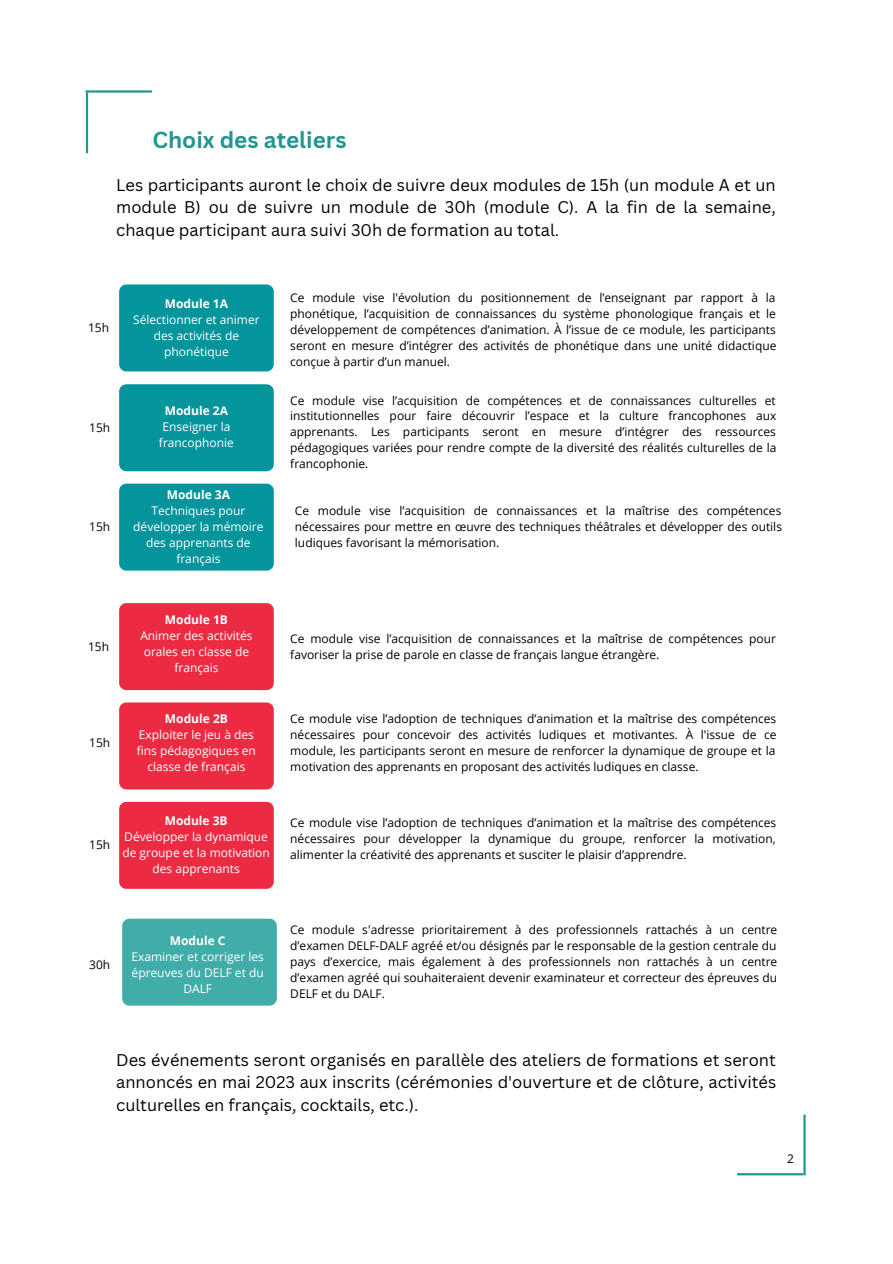
<style>
.page{position:relative;width:893px;height:1264px;background:#fff}
.page>*{position:absolute;margin:0;border:0;box-sizing:border-box;transform-origin:0 0}
.t1{font:700 22.5px "Canva Sans";color:#239691}
.t2{font:16.5px/22.5px "Canva Sans";color:#000;text-align:justify}
.t3{font:12px/16px "Open Sans";color:#000;text-align:justify}
.t4{font:12px/16px "Open Sans";color:#fff;text-align:center}
.t5{font:700 12px "Open Sans";color:#fff}
</style>
<div class="page">
<hr style="left:85px;top:90px;width:67px;height:3px;background:#239691">
<hr style="left:86px;top:92px;width:2px;height:61px;background:#239691">
<hr style="left:803px;top:1114px;width:2px;height:61px;background:#239691">
<hr style="left:737px;top:1173px;width:66px;height:2px;background:#239691">
<div style="left:119px;top:284px;width:155px;height:87px;background:#04949c;border-radius:7px"></div>
<div style="left:119px;top:603px;width:155px;height:87px;background:#ec2b43;border-radius:7px"></div>
<div style="left:119px;top:702px;width:155px;height:87px;background:#ec2b43;border-radius:7px"></div>
<div style="left:119px;top:801px;width:155px;height:87px;background:#ec2b43;border-radius:7px"></div>
<div style="left:122px;top:918px;width:155px;height:87px;background:#41ada8;border-radius:7px"></div>
<div style="left:119px;top:384px;width:155px;height:87px;background:#04949c;border-radius:7px"></div>
<div style="left:119px;top:483px;width:155px;height:87px;background:#04949c;border-radius:7px"></div>
<h1 class="t1" style="left:152px;top:124px;width:196px">Choix des ateliers</h1>
<h2 class="t2" style="left:116px;top:173px;width:661px">Les participants auront le choix de suivre deux modules de 15h (un module A et un module B) ou de suivre un module de 30h (module C). A la fin de la semaine, chaque participant aura suivi 30h de formation au total.</h2>
<p class="t3" style="left:88px;top:319px;width:23px">15h</p>
<p class="t5" style="left:165px;top:295px;width:65px">Module 1A</p>
<p class="t4" style="left:133px;top:311px;width:128px">Sélectionner et animer des activités de phonétique</p>
<p class="t3" style="left:290px;top:289px;width:487px">Ce module vise l'évolution du positionnement de l’enseignant par rapport à la phonétique, l’acquisition de connaissances du système phonologique français et le développement de compétences d’animation. À l’issue de ce module, les participants seront en mesure d’intégrer des activités de phonétique dans une unité didactique conçue à partir d’un manuel.</p>
<p class="t3" style="left:89px;top:419px;width:23px">15h</p>
<p class="t3" style="left:89px;top:518px;width:23px">15h</p>
<p class="t5" style="left:165px;top:402px;width:65px">Module 2A</p>
<p class="t4" style="left:159px;top:418px;width:76px;text-align:left">Enseigner la francophonie</p>
<p class="t5" style="left:167px;top:485px;width:65px">Module 3A</p>
<p class="t4" style="left:133px;top:502px;width:132px">Techniques pour développer la mémoire des apprenants de français</p>
<p class="t3" style="left:88px;top:638px;width:23px">15h</p>
<p class="t3" style="left:89px;top:734px;width:23px">15h</p>
<p class="t5" style="left:165px;top:611px;width:64px">Module 1B</p>
<p class="t4" style="left:140px;top:627px;width:114px">Animer des activités orales en classe de français</p>
<p class="t5" style="left:165px;top:710px;width:64px">Module 2B</p>
<p class="t4" style="left:137px;top:726px;width:121px">Exploiter le jeu à des fins pédagogiques en classe de français</p>
<p class="t3" style="left:89px;top:836px;width:23px">15h</p>
<p class="t5" style="left:165px;top:812px;width:64px">Module 3B</p>
<p class="t4" style="left:122px;top:828px;width:149px">Développer la dynamique de groupe et la motivation des apprenants</p>
<p class="t3" style="left:89px;top:956px;width:23px">30h</p>
<p class="t5" style="left:170px;top:932px;width:57px">Module C</p>
<p class="t4" style="left:131px;top:948px;width:134px">Examiner et corriger les épreuves du DELF et du<br>DALF</p>
<p class="t3" style="left:290px;top:392px;width:487px">Ce module vise l’acquisition de compétences et de connaissances culturelles et institutionnelles pour faire découvrir l’espace et la culture francophones aux apprenants. Les participants seront en mesure d’intégrer des ressources pédagogiques variées pour rendre compte de la diversité des réalités culturelles de la francophonie.</p>
<p class="t3" style="left:295px;top:502px;width:488px">Ce module vise l’acquisition de connaissances et la maîtrise des compétences nécessaires pour mettre en œuvre des techniques théâtrales et développer des outils ludiques favorisant la mémorisation.</p>
<p class="t3" style="left:290px;top:630px;width:487px">Ce module vise l’acquisition de connaissances et la maîtrise de compétences pour favoriser la prise de parole en classe de français langue étrangère.</p>
<p class="t3" style="left:290px;top:710px;width:487px">Ce module vise l’adoption de techniques d’animation et la maîtrise des compétences nécessaires pour concevoir des activités ludiques et motivantes. À l'issue de ce module, les participants seront en mesure de renforcer la dynamique de groupe et la motivation des apprenants en proposant des activités ludiques en classe.</p>
<p class="t3" style="left:290px;top:813px;width:487px">Ce module vise l’adoption de techniques d’animation et la maîtrise des compétences nécessaires pour développer la dynamique du groupe, renforcer la motivation, alimenter la créativité des apprenants et susciter le plaisir d’apprendre.</p>
<p class="t3" style="left:290px;top:921px;width:488px">Ce module s'adresse prioritairement à des professionnels rattachés à un centre d’examen DELF-DALF agréé et/ou désignés par le responsable de la gestion centrale du pays d’exercice, mais également à des professionnels non rattachés à un centre d’examen agréé qui souhaiteraient devenir examinateur et correcteur des épreuves du DELF et du DALF.</p>
<h2 class="t2" style="left:116px;top:1047px;width:661px">Des événements seront organisés en parallèle des ateliers de formations et seront annoncés en mai 2023 aux inscrits (cérémonies d'ouverture et de clôture, activités culturelles en français, cocktails, etc.).</h2>
<p class="t3" style="left:787px;top:1150px;width:8px">2</p>
</div>
